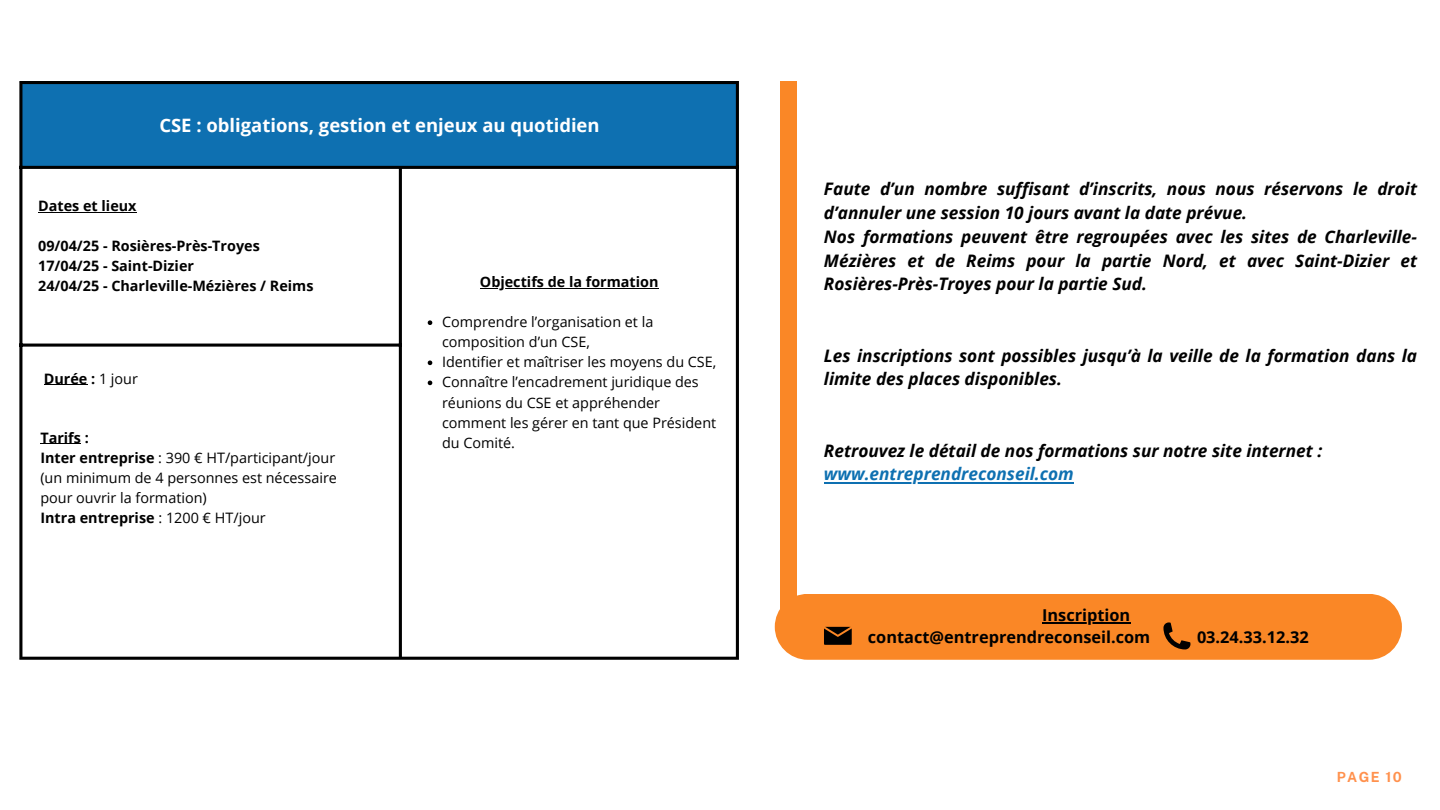
<style>
.page{position:relative;width:1440px;height:810px;background:#fff}
.page>*{position:absolute;margin:0;border:0;box-sizing:border-box;transform-origin:0 0}
.t1{font:700 18.5px "Open Sans";color:#fff}
.t2{font:italic 700 17.2px/23.7px "Open Sans";color:#000}
.t3{font:italic 700 17.2px "Open Sans";color:#0e70b1}
.t4{font:700 16.3px/22.5px "Open Sans";color:#000}
.t5{font:14.4px/20.1px "Open Sans";color:#000}
.t6{font:700 14.4px "Open Sans";color:#000}
.t7{font:700 14px "Public Sans";letter-spacing:.1em;color:#ff914d}
.s1{font-weight:400}
.s2{font-weight:700}
</style>
<div class="page">
<div style="left:775px;top:594px;width:627px;height:66px;background:#fa8726;border-radius:33px"></div>
<hr style="left:1042px;top:622px;width:88px;height:2px;background:#000">
<div style="left:780px;top:81px;width:16px;height:541px;background:#fa8726"></div>
<svg style="left:1163px;top:622px;width:27px;height:27px"></svg>
<svg style="left:824px;top:627px;width:28px;height:18px"></svg>
<div style="left:21px;top:82px;width:717px;height:86px;background:#0e70b1"></div>
<hr style="left:38px;top:212px;width:99px;height:1px;background:#000">
<hr style="left:480px;top:288px;width:179px;height:1px;background:#000">
<svg style="left:428px;top:320px;width:4px;height:5px"></svg>
<svg style="left:428px;top:361px;width:4px;height:4px"></svg>
<svg style="left:428px;top:381px;width:4px;height:4px"></svg>
<hr style="left:19px;top:84px;width:3px;height:573px;background:#000">
<hr style="left:399px;top:169px;width:3px;height:488px;background:#000">
<hr style="left:736px;top:84px;width:3px;height:573px;background:#000">
<hr style="left:19px;top:81px;width:720px;height:3px;background:#000">
<hr style="left:19px;top:166px;width:720px;height:3px;background:#000">
<hr style="left:19px;top:344px;width:383px;height:3px;background:#000">
<hr style="left:19px;top:657px;width:720px;height:3px;background:#000">
<hr style="left:40px;top:443px;width:41px;height:1px;background:#000">
<hr style="left:44px;top:384px;width:43px;height:1px;background:#000">
<hr style="left:824px;top:482px;width:250px;height:2px;background:#0e70b1">
<p class="t1" style="left:159px;top:112px;width:442px">CSE : obligations, gestion et enjeux au quotidien</p>
<p class="t6" style="left:38px;top:196px;width:100px">Dates et lieux</p>
<p class="t6" style="left:38px;top:236px;width:223px">09/04/25 - Rosières-Près-Troyes</p>
<p class="t6" style="left:38px;top:256px;width:157px">17/04/25 - Saint-Dizier</p>
<p class="t6" style="left:38px;top:276px;width:277px">24/04/25 - Charleville-Mézières / Reims</p>
<p class="t6" style="left:480px;top:272px;width:180px">Objectifs de la formation</p>
<p class="t5" style="left:442px;top:312px;width:213px">Comprendre l’organisation et la composition d’un CSE,</p>
<p class="t5" style="left:442px;top:352px;width:276px">Identifier et maîtriser les moyens du CSE,</p>
<p class="t5" style="left:442px;top:372px;width:276px">Connaître l’encadrement juridique des réunions du CSE et appréhender comment les gérer en tant que Président du Comité.</p>
<h1 class="t6" style="left:44px;top:368px;width:96px">Durée : <span class="s1">1 jour</span></h1>
<p class="t6" style="left:40px;top:427px;width:50px">Tarifs :</p>
<p class="t5" style="left:40px;top:447px;width:296px"><span class="s2">Inter entreprise</span> : 390 € HT/participant/jour</p>
<p class="t5" style="left:40px;top:467px;width:298px">(un minimum de 4 personnes est nécessaire pour ouvrir la formation)</p>
<h1 class="t6" style="left:40px;top:507px;width:227px">Intra entreprise <span class="s1">: 1200 € HT/jour</span></h1>
<h1 class="t2" style="left:824px;top:177px;width:595px">Faute d’un nombre suffisant d’inscrits, nous nous réservons le droit d’annuler une session 10 jours avant la date prévue.<br>Nos formations peuvent être regroupées avec les sites de Charleville-Mézières et de Reims pour la partie Nord, et avec Saint-Dizier et Rosières-Près-Troyes pour la partie Sud.</h1>
<h1 class="t2" style="left:824px;top:343px;width:595px">Les inscriptions sont possibles jusqu’à la veille de la formation dans la limite des places disponibles.</h1>
<p class="t2" style="left:824px;top:438px;width:500px">Retrouvez le détail de nos formations sur notre site internet :</p>
<p class="t3" style="left:824px;top:462px;width:251px">www.entreprendreconseil.com</p>
<p class="t4" style="left:868px;top:603px;width:284px;text-indent:174px">Inscription contact@entreprendreconseil.com</p>
<p class="t4" style="left:1197px;top:626px;width:113px">03.24.33.12.32</p>
<p class="t7" style="left:1337px;top:769px;width:67px">PAGE 10</p>
</div>
